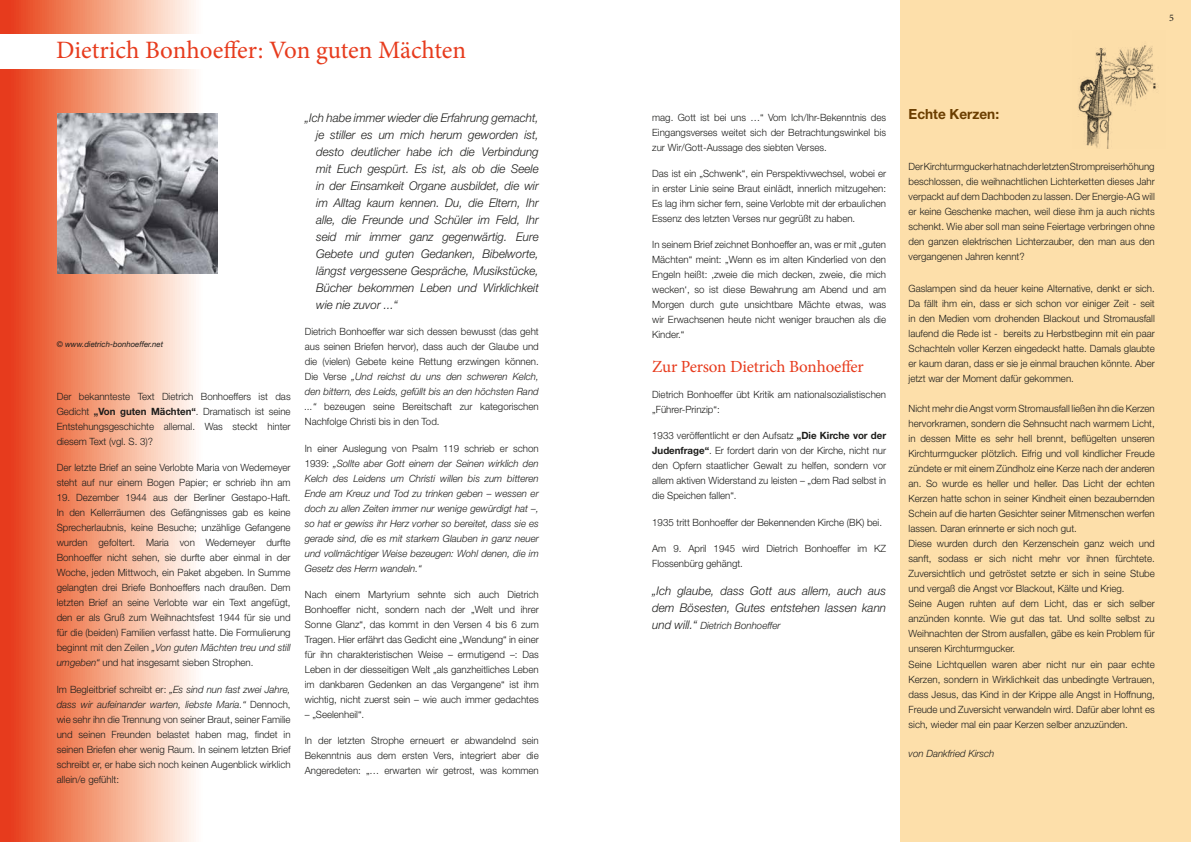
<style>
.page{position:relative;width:1191px;height:842px;background:#fff}
.page>*{position:absolute;margin:0;border:0;box-sizing:border-box;transform-origin:0 0}
.t1{font:25px "Minion Pro";color:#e73b1d}
.t2{font:17px "Minion Pro";letter-spacing:-.01em;color:#e73b1d}
.t3{font:700 14px "Helvetica Neue LT Std";color:#6b3e00}
.t4{font:italic 300 12px/17px "Helvetica Neue LT Std";color:#1d1d1b;text-align:justify}
.t5{font:300 10px/15px "Helvetica Neue LT Std";color:#1d1d1b;text-align:justify}
.t6{font:italic 300 10px/15px "Helvetica Neue LT Std";color:#1d1d1b;text-align:justify}
.t7{font:10px "Minion Pro";color:#1d1d1b}
.t8{font:italic 8px "Helvetica Neue LT Std";color:#1d1d1b}
.s1{font-weight:700}
.s2{font-style:italic}
.s3{font-style:normal}
.s4{font-size:12px}
</style>
<div class="page">
<svg style="left:0;top:0;width:218px;height:842px;background:#f39f84"></svg>
<div style="left:900px;top:0;width:291px;height:842px;background:#fddfaa"></div>
<img style="left:57px;top:113px;width:160px;height:160px">
<img style="left:1078px;top:45px;width:79px;height:103px">
<div style="left:0;top:34px;width:539px;height:35px;background:#fff"></div>
<h1 class="t1" style="left:56px;top:33px;width:411px">Dietrich Bonhoeffer: Von guten Mächten</h1>
<p class="t8" style="left:57px;top:339px;width:108px">© www.dietrich-bonhoeffer.net</p>
<p class="t5" style="left:57px;top:389px;width:235px">Der bekannteste Text Dietrich Bonhoeffers ist das Gedicht <span class="s1">„Von guten Mächten“</span>. Dramatisch ist seine Entstehungsgeschichte allemal. Was steckt hinter diesem Text (vgl. S. 3)?</p>
<p class="t5" style="left:57px;top:460px;width:235px">Der letzte Brief an seine Verlobte Maria von Wedemeyer steht auf nur einem Bogen Papier; er schrieb ihn am</p>
<p class="t5" style="left:57px;top:490px;width:235px">19. Dezember 1944 aus der Berliner Gestapo-Haft.<br>In den Kellerräumen des Gefängnisses gab es keine Sprecherlaubnis, keine Besuche; unzählige Gefangene wurden gefoltert. Maria von Wedemeyer durfte Bonhoeffer nicht sehen, sie durfte aber einmal in der Woche, jeden Mittwoch, ein Paket abgeben. In Summe gelangten drei Briefe Bonhoeffers nach draußen. Dem letzten Brief an seine Verlobte war ein Text angefügt, den er als Gruß zum Weihnachtsfest 1944 für sie und für die (beiden) Familien verfasst hatte. Die Formulierung beginnt mit den Zeilen <span class="s2">„Von guten Mächten treu und still umgeben“</span> und hat insgesamt sieben Strophen.</p>
<p class="t5" style="left:57px;top:681px;width:235px">Im Begleitbrief schreibt er: <span class="s2">„Es sind nun fast zwei Jahre, dass wir aufeinander warten, liebste Maria.“</span> Dennoch, wie sehr ihn die Trennung von seiner Braut, seiner Familie und seinen Freunden belastet haben mag, findet in seinen Briefen eher wenig Raum. In seinem letzten Brief schreibt er, er habe sich noch keinen Augenblick wirklich allein/e gefühlt:</p>
<p class="t4" style="left:316px;top:109px;width:224px;text-indent:-11px">„Ich habe immer wieder die Erfahrung gemacht, je stiller es um mich herum geworden ist, desto deutlicher habe ich die Verbindung mit Euch gespürt. Es ist, als ob die Seele in der Einsamkeit Organe ausbildet, die wir im Alltag kaum kennen. Du, die Eltern, Ihr alle, die Freunde und Schüler im Feld, Ihr seid mir immer ganz gegenwärtig. Eure Gebete und guten Gedanken, Bibelworte, längst vergessene Gespräche, Musikstücke, Bücher bekommen Leben und Wirklichkeit wie nie zuvor ...“</p>
<p class="t5" style="left:305px;top:324px;width:235px">Dietrich Bonhoeffer war sich dessen bewusst (das geht aus seinen Briefen hervor), dass auch der Glaube und die (vielen) Gebete keine Rettung erzwingen können.<br>Die Verse <span class="s2">„Und reichst du uns den schweren Kelch, den bittern, des Leids, gefüllt bis an den höchsten Rand ...“</span> bezeugen seine Bereitschaft zur kategorischen Nachfolge Christi bis in den Tod.</p>
<p class="t6" style="left:305px;top:440px;width:235px"><span class="s3">In einer Auslegung von Psalm 119 schrieb er schon 1939:</span> „Sollte aber Gott einem der Seinen wirklich den Kelch des Leidens um Christi willen bis zum bitteren Ende am Kreuz und Tod zu trinken geben – wessen er doch zu allen Zeiten immer nur wenige gewürdigt hat –, so hat er gewiss ihr Herz vorher so bereitet, dass sie es gerade sind, die es mit starkem Glauben in ganz neuer und vollmächtiger Weise bezeugen: Wohl denen, die im Gesetz des Herrn wandeln.“</p>
<p class="t5" style="left:305px;top:587px;width:235px">Nach einem Martyrium sehnte sich auch Dietrich Bonhoeffer nicht, sondern nach der „Welt und ihrer Sonne Glanz“, das kommt in den Versen 4 bis 6 zum Tragen. Hier erfährt das Gedicht eine „Wendung“ in einer für ihn charakteristischen Weise – ermutigend –: Das Leben in der diesseitigen Welt „als ganzheitliches Leben im dankbaren Gedenken an das Vergangene“ ist ihm wichtig, nicht zuerst sein – wie auch immer gedachtes</p>
<p class="t5" style="left:305px;top:707px;width:61px">– „Seelenheil“.</p>
<p class="t5" style="left:305px;top:733px;width:235px">In der letzten Strophe erneuert er abwandelnd sein Bekenntnis aus dem ersten Vers, integriert aber die Angeredeten: „… erwarten wir getrost, was kommen</p>
<p class="t7" style="left:1169px;top:12px;width:6px">5</p>
<p class="t5" style="left:652px;top:109px;width:235px">mag. Gott ist bei uns …“ Vom Ich/Ihr-Bekenntnis des Eingangsverses weitet sich der Betrachtungswinkel bis zur Wir/Gott-Aussage des siebten Verses.</p>
<p class="t5" style="left:652px;top:166px;width:235px">Das ist ein „Schwenk“, ein Perspektivwechsel, wobei er in erster Linie seine Braut einlädt, innerlich mitzugehen:<br>Es lag ihm sicher fern, seine Verlobte mit der erbaulichen Essenz des letzten Verses nur gegrüßt zu haben.</p>
<p class="t5" style="left:652px;top:237px;width:235px">In seinem Brief zeichnet Bonhoeffer an, was er mit „guten Mächten“ meint: „Wenn es im alten Kinderlied von den Engeln heißt: ‚zweie die mich decken, zweie, die mich wecken‘, so ist diese Bewahrung am Abend und am Morgen durch gute unsichtbare Mächte etwas, was wir Erwachsenen heute nicht weniger brauchen als die Kinder.“</p>
<h2 class="t2" style="left:652px;top:355px;width:213px">Zur Person Dietrich Bonhoeffer</h2>
<p class="t5" style="left:652px;top:387px;width:235px">Dietrich Bonhoeffer übt Kritik am nationalsozialistischen „Führer-Prinzip“:</p>
<p class="t5" style="left:652px;top:428px;width:235px">1933 veröffentlicht er den Aufsatz <span class="s1">„Die Kirche vor der Judenfrage“</span>. Er fordert darin von der Kirche, nicht nur den Opfern staatlicher Gewalt zu helfen, sondern vor allem aktiven Widerstand zu leisten – „dem Rad selbst in die Speichen fallen“.</p>
<p class="t5" style="left:652px;top:514px;width:231px">1935 tritt Bonhoeffer der Bekennenden Kirche (BK) bei.</p>
<p class="t5" style="left:652px;top:541px;width:235px">Am 9. April 1945 wird Dietrich Bonhoeffer im KZ<br>Flossenbürg gehängt.</p>
<p class="t4" style="left:652px;top:582px;width:235px">„Ich glaube, dass Gott aus allem, auch aus dem Bösesten, Gutes entstehen lassen kann</p>
<p class="t6" style="left:652px;top:618px;width:130px"><span class="s4">und will.“</span> Dietrich Bonhoeffer</p>
<h3 class="t3" style="left:908px;top:105px;width:92px">Echte Kerzen:</h3>
<p class="t5" style="left:908px;top:158px;width:248px">Der Kirchturmgucker hat nach der letzten Strompreiserhöhung beschlossen, die weihnachtlichen Lichterketten dieses Jahr verpackt auf dem Dachboden zu lassen. Der Energie-AG will er keine Geschenke machen, weil diese ihm ja auch nichts schenkt. Wie aber soll man seine Feiertage verbringen ohne den ganzen elektrischen Lichterzauber, den man aus den vergangenen Jahren kennt?</p>
<p class="t5" style="left:908px;top:281px;width:248px">Gaslampen sind da heuer keine Alternative, denkt er sich.<br>Da fällt ihm ein, dass er sich schon vor einiger Zeit - seit in den Medien vom drohenden Blackout und Stromausfall laufend die Rede ist - bereits zu Herbstbeginn mit ein paar Schachteln voller Kerzen eingedeckt hatte. Damals glaubte er kaum daran, dass er sie je einmal brauchen könnte. Aber jetzt war der Moment dafür gekommen.</p>
<p class="t5" style="left:908px;top:401px;width:248px;text-align:left">Nicht mehr die Angst vorm Stromausfall ließen ihn die Kerzen hervorkramen, sondern die Sehnsucht nach warmem Licht, in dessen Mitte es sehr hell brennt, beflügelten unseren Kirchturmgucker plötzlich. Eifrig und voll kindlicher Freude zündete er mit einem Zündholz eine Kerze nach der anderen an. So wurde es heller und heller. Das Licht der echten Kerzen hatte schon in seiner Kindheit einen bezaubernden Schein auf die harten Gesichter seiner Mitmenschen werfen lassen. Daran erinnerte er sich noch gut.<br>Diese wurden durch den Kerzenschein ganz weich und sanft, sodass er sich nicht mehr vor ihnen fürchtete.<br>Zuversichtlich und getröstet setzte er sich in seine Stube und vergaß die Angst vor Blackout, Kälte und Krieg.<br>Seine Augen ruhten auf dem Licht, das er sich selber anzünden konnte. Wie gut das tat. Und sollte selbst zu Weihnachten der Strom ausfallen, gäbe es kein Problem für unseren Kirchturmgucker.<br>Seine Lichtquellen waren aber nicht nur ein paar echte Kerzen, sondern in Wirklichkeit das unbedingte Vertrauen, dass Jesus, das Kind in der Krippe alle Angst in Hoffnung, Freude und Zuversicht verwandeln wird. Dafür aber lohnt es sich, wieder mal ein paar Kerzen selber anzuzünden.</p>
<p class="t6" style="left:908px;top:746px;width:87px">von Dankfried Kirsch</p>
</div>
